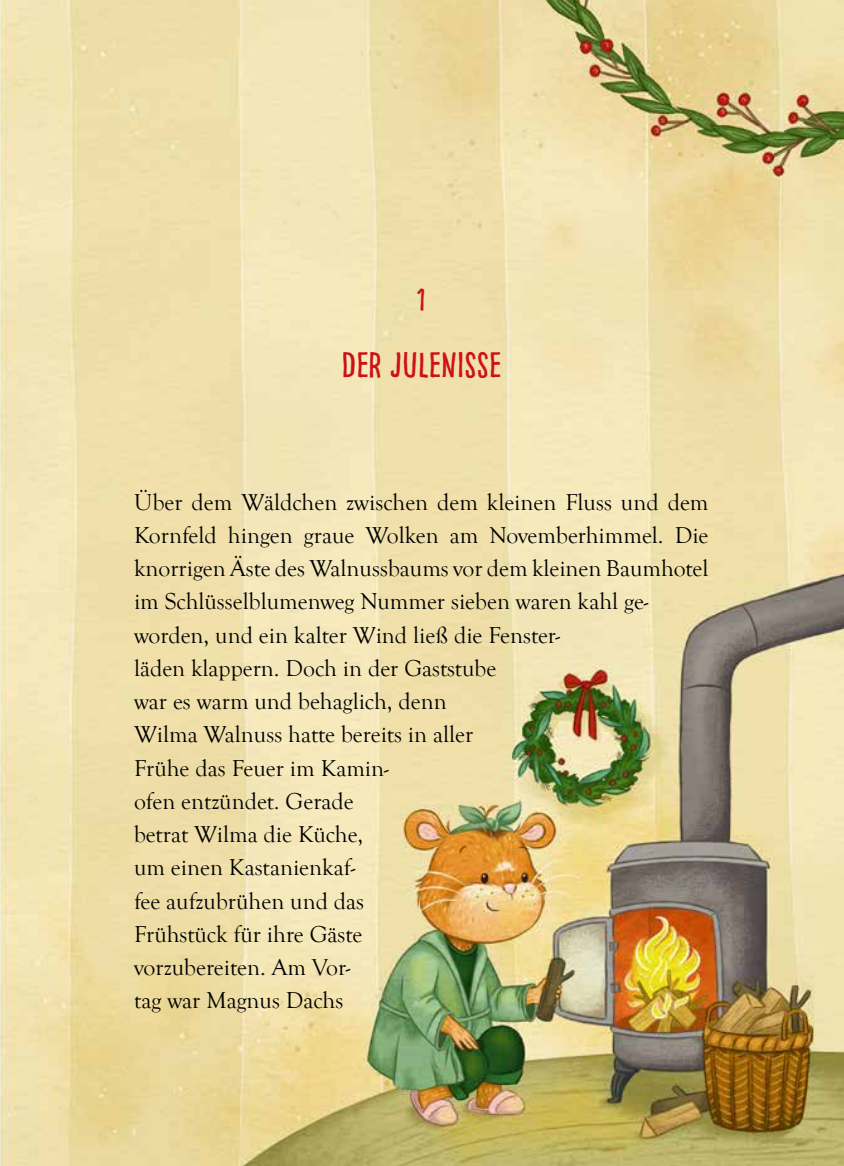
<style>
.page{position:relative;width:844px;height:1166px;background:#fff}
.page>*{position:absolute;margin:0;border:0;box-sizing:border-box;transform-origin:0 0}
.t1{font:35px "Pinto NO 01";letter-spacing:.01em;color:#cc1216}
.t2{font:29.75px "Pinto NO 01";color:#cc1216}
.t3{font:23.62px/33.2px "Goudy Old Style T";color:#000}
</style>
<div class="page">
<img style="left:0;top:0;width:843px;height:1166px">
<p class="t2" style="left:417px;top:282px;width:10px">1</p>
<h1 class="t1" style="left:341px;top:344px;width:161px">DER JULENISSE</h1>
<p class="t3" style="left:134px;top:486px;width:576px">Über dem Wäldchen zwischen dem kleinen Fluss und dem Kornfeld hingen graue Wolken am Novemberhimmel. Die knorrigen Äste des Walnussbaums vor dem kleinen Baumhotel im Schlüsselblumenweg Nummer sieben waren kahl ge&shy;worden, und ein kalter Wind ließ die Fenster-<br>läden klappern. Doch in der Gaststube<br>war es warm und behaglich, denn<br>Wilma Walnuss hatte bereits in aller<br>Frühe das Feuer im Kamin-<br>ofen entzündet. Gerade<br>betrat Wilma die Küche,<br>um einen Kastanienkaf-<br>fee aufzubrühen und das<br>Frühstück für ihre Gäste<br>vorzubereiten. Am Vor-<br>tag war Magnus Dachs</p>
</div>
